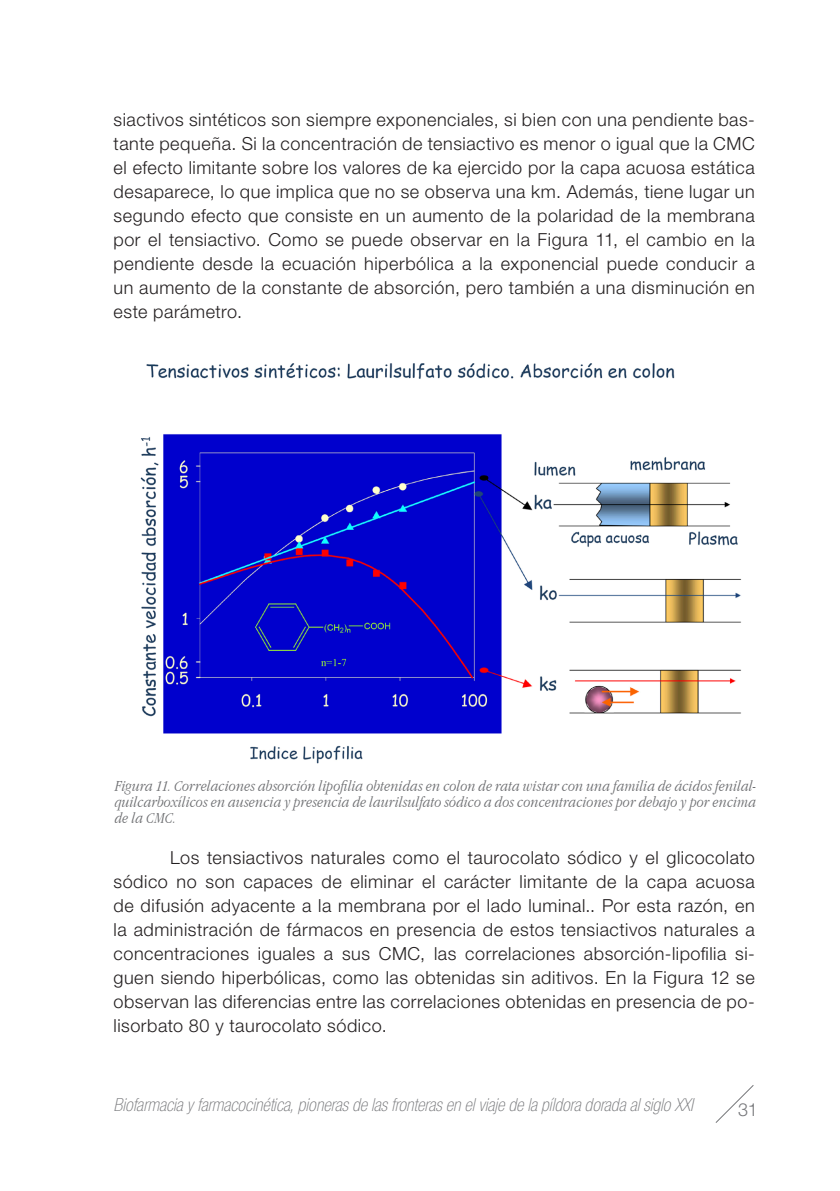
<style>
.page{position:relative;width:840px;height:1191px;background:#fff}
.page>*{position:absolute;margin:0;border:0;box-sizing:border-box;transform-origin:0 0}
.Cuerpo_de_texto{font:300 18px/24px "Helvetica Neue LT Std";letter-spacing:.03em;color:#231f20;text-align:justify}
.t1{font:italic 100 condensed 18px "Helvetica Neue LT Std";color:#757679}
.t2{font:300 18px "Helvetica Neue LT Std";color:#757679}
.Pie_de_foto{font:italic 300 16px/16px "Apple Garamond";letter-spacing:.015em;color:#6c6d70;text-align:justify}
</style>
<div class="page">
<svg style="left:715px;top:1085px;width:39px;height:38px"></svg>
<img style="left:140px;top:363px;width:602px;height:401px">
<p class="Cuerpo_de_texto" style="left:113px;top:107px;width:642px">siactivos sintéticos son siempre exponenciales, si bien con una pendiente bas&shy;tante pequeña. Si la concentración de tensiactivo es menor o igual que la CMC el efecto limitante sobre los valores de ka ejercido por la capa acuosa estática desaparece, lo que implica que no se observa una km. Además, tiene lugar un segundo efecto que consiste en un aumento de la polaridad de la membrana por el tensiactivo. Como se puede observar en la Figura 11, el cambio en la pendiente desde la ecuación hiperbólica a la exponencial puede conducir a un aumento de la constante de absorción, pero también a una disminución en este parámetro.</p>
<p class="Pie_de_foto" style="left:115px;top:777px;width:642px">Figura 11. Correlaciones absorción lipofilia obtenidas en colon de rata wistar con una familia de ácidos fenilal&shy;quilcarboxílicos en ausencia y presencia de laurilsulfato sódico a dos concentraciones por debajo y por encima de la CMC.</p>
<p class="Cuerpo_de_texto" style="left:113px;top:844px;width:642px;text-indent:57px">Los tensiactivos naturales como el taurocolato sódico y el glicocolato sódico no son capaces de eliminar el carácter limitante de la capa acuosa de difusión adyacente a la membrana por el lado luminal.. Por esta razón, en la administración de fármacos en presencia de estos tensiactivos naturales a concentraciones iguales a sus CMC, las correlaciones absorción-lipofilia si&shy;guen siendo hiperbólicas, como las obtenidas sin aditivos. En la Figura 12 se observan las diferencias entre las correlaciones obtenidas en presencia de po&shy;lisorbato 80 y taurocolato sódico.</p>
<p class="t1" style="left:113px;top:1094px;width:581px">Biofarmacia y farmacocinética, pioneras de las fronteras en el viaje de la píldora dorada al siglo XXI</p>
<p class="t2" style="left:737px;top:1099px;width:21px">31</p>
</div>
